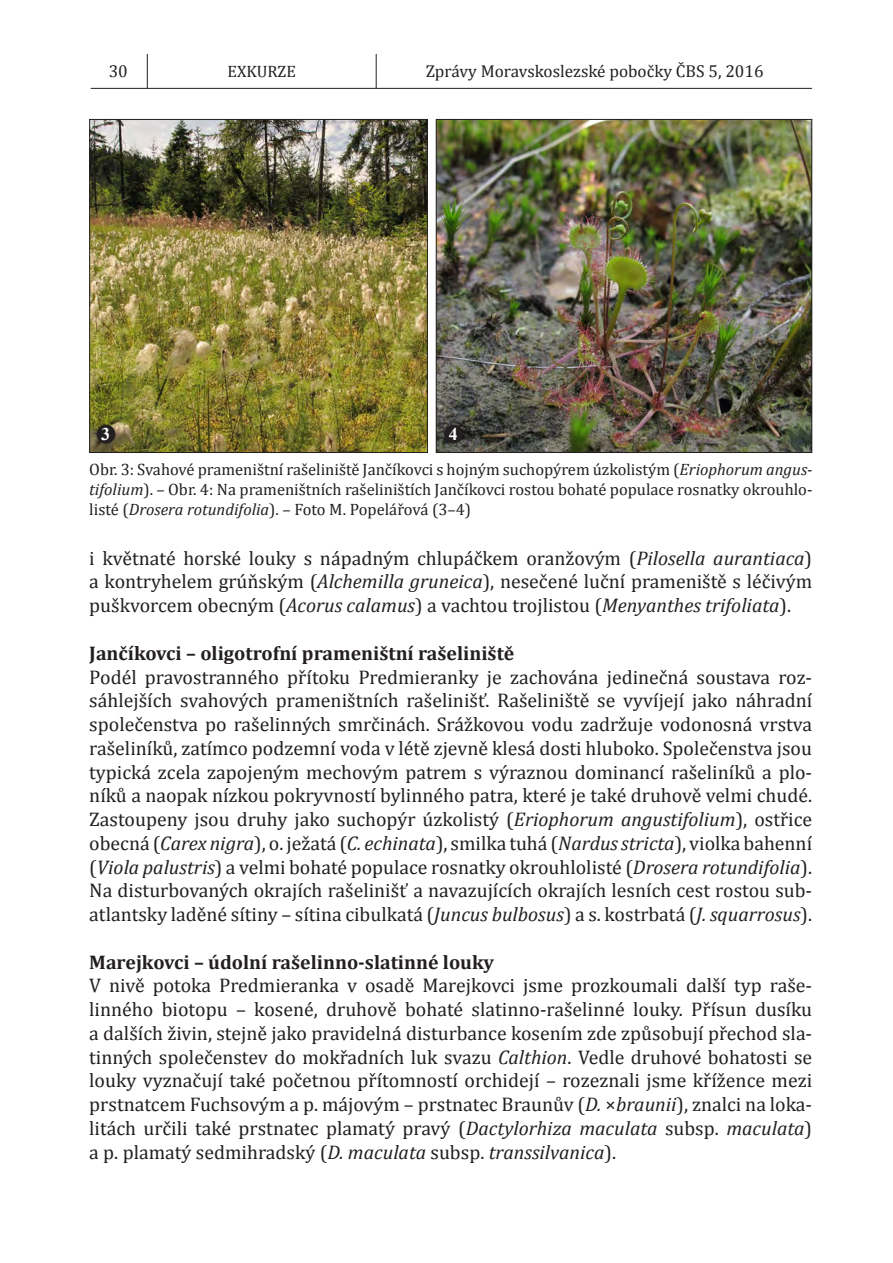
<style>
.page{position:relative;width:893px;height:1263px;background:#fff}
.page>*{position:absolute;margin:0;border:0;box-sizing:border-box;transform-origin:0 0}
.t1{font:19.8px/23.7px "Cambria";color:#231f20;text-align:justify}
.t2{font:700 19.8px "Cambria";color:#231f20}
.t3{font:700 17.85px "Times New Roman";color:#fff}
.t4{font:17.25px "Cambria";color:#231f20}
.t5{font:16.5px/19.8px "Cambria";color:#231f20;text-align:justify}
.s1{font-style:italic}
</style>
<div class="page">
<hr style="left:91px;top:88px;width:721px;height:1px;background:#231f20">
<hr style="left:376px;top:54px;width:1px;height:34px;background:#231f20">
<hr style="left:147px;top:54px;width:1px;height:34px;background:#231f20">
<img style="left:91px;top:121px;width:335px;height:330px">
<div style="left:89px;top:119px;width:339px;height:334px;border:1px solid #231f20"></div>
<img style="left:438px;top:121px;width:372px;height:330px">
<div style="left:436px;top:119px;width:376px;height:334px;border:1px solid #231f20"></div>
<div style="left:97px;top:425px;width:18px;height:19px;background:#231f20;border-radius:50%"></div>
<div style="left:444px;top:425px;width:19px;height:19px;background:#231f20;border-radius:50%"></div>
<p class="t4" style="left:109px;top:61px;width:21px">30</p>
<p class="t5" style="left:228px;top:61px;width:70px">EXKURZE</p>
<p class="t4" style="left:426px;top:61px;width:339px">Zprávy Moravskoslezské pobočky ČBS 5, 2016</p>
<p class="t3" style="left:101px;top:421px;width:10px">3</p>
<p class="t3" style="left:449px;top:421px;width:10px">4</p>
<p class="t5" style="left:89px;top:460px;width:725px">Obr. 3: Svahové prameništní rašeliniště Jančíkovci s hojným suchopýrem úzkolistým (<span class="s1">Eriophorum angus&shy;tifolium</span>). – Obr. 4: Na prameništních rašeliništích Jančíkovci rostou bohaté populace rosnatky okrouhlo&shy;listé (<span class="s1">Drosera rotundifolia</span>). – Foto M. Popelářová (3–4)</p>
<p class="t1" style="left:89px;top:546px;width:724px">i květnaté horské louky s nápadným chlupáčkem oranžovým (<span class="s1">Pilosella aurantiaca</span>) a kontryhelem grúňským (<span class="s1">Alchemilla gruneica</span>), nesečené luční prameniště s léčivým puškvorcem obecným (<span class="s1">Acorus calamus</span>) a vachtou trojlistou (<span class="s1">Menyanthes trifoliata</span>).</p>
<p class="t2" style="left:89px;top:639px;width:426px">Jančíkovci – oligotrofní prameništní rašeliniště</p>
<p class="t1" style="left:89px;top:665px;width:724px">Podél pravostranného přítoku Predmieranky je zachována jedinečná soustava roz&shy;sáhlejších svahových prameništních rašelinišť. Rašeliniště se vyvíjejí jako náhradní společenstva po rašelinných smrčinách. Srážkovou vodu zadržuje vodonosná vrstva rašeliníků, zatímco podzemní voda v létě zjevně klesá dosti hluboko. Společenstva jsou typická zcela zapojeným mechovým patrem s výraznou dominancí rašeliníků a plo&shy;níků a naopak nízkou pokryvností bylinného patra, které je také druhově velmi chudé.<br>Zastoupeny jsou druhy jako suchopýr úzkolistý (<span class="s1">Eriophorum angustifolium</span>), ostřice obecná (<span class="s1">Carex nigra</span>), o. ježatá (<span class="s1">C. echinata</span>), smilka tuhá (<span class="s1">Nardus stricta</span>), violka bahenní (<span class="s1">Viola palustris</span>) a velmi bohaté populace rosnatky okrouhlolisté (<span class="s1">Drosera rotundifolia</span>).<br>Na disturbovaných okrajích rašelinišť a navazujících okrajích lesních cest rostou sub&shy;atlantsky laděné sítiny – sítina cibulkatá (<span class="s1">Juncus bulbosus</span>) a s. kostrbatá (<span class="s1">J. squarrosus</span>).</p>
<p class="t2" style="left:89px;top:948px;width:406px">Marejkovci – údolní rašelinno-slatinné louky</p>
<p class="t1" style="left:89px;top:974px;width:724px">V nivě potoka Predmieranka v osadě Marejkovci jsme prozkoumali další typ raše&shy;linného biotopu – kosené, druhově bohaté slatinno-rašelinné louky. Přísun dusíku a dalších živin, stejně jako pravidelná disturbance kosením zde způsobují přechod sla&shy;tinných společenstev do mokřadních luk svazu <span class="s1">Calthion</span>. Vedle druhové bohatosti se louky vyznačují také početnou přítomností orchidejí – rozeznali jsme křížence mezi prstnatcem Fuchsovým a p. májovým – prstnatec Braunův (<span class="s1">D.</span> ×<span class="s1">braunii</span>), znalci na loka&shy;litách určili také prstnatec plamatý pravý (<span class="s1">Dactylorhiza maculata</span> subsp. <span class="s1">maculata</span>) a p. plamatý sedmihradský (<span class="s1">D. maculata</span> subsp. <span class="s1">transsilvanica</span>).</p>
</div>
